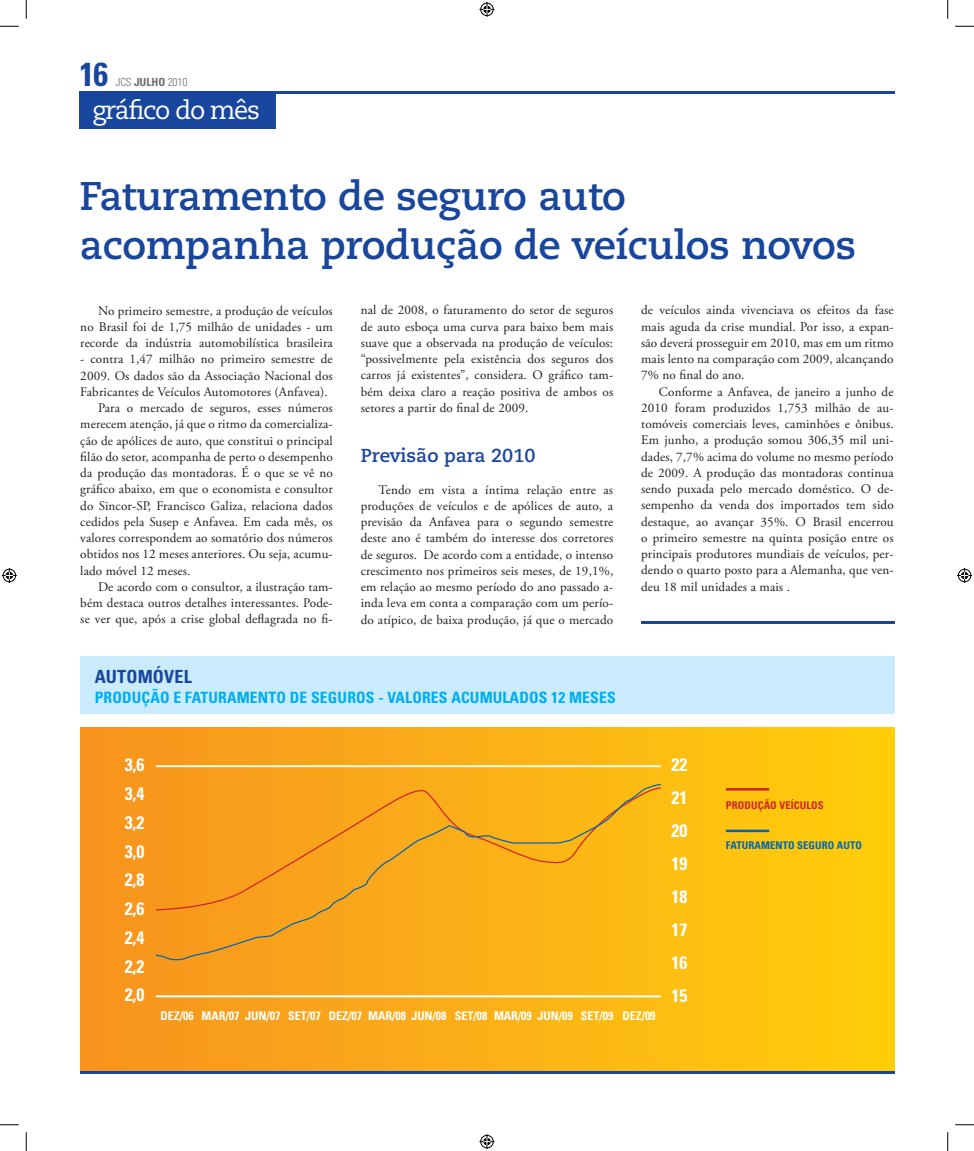
<style>
.page{position:relative;width:974px;height:1151px;background:#fff}
.page>*{position:absolute;margin:0;border:0;box-sizing:border-box;transform-origin:0 0}
.t1{font:700 40px/48.8px "Caecilia";letter-spacing:-.01em;color:#18469d}
.t2{font:700 condensed 33.25px "Univers";color:#18469d}
.t3{font:25.75px "Caecilia";letter-spacing:-.05em;color:#fff}
.t4{font:700 18.75px "Caecilia";color:#18469d}
.t5{font:700 condensed 18.12px "Univers";letter-spacing:.01em;color:#18469d}
.t6{font:700 condensed 18px/28.8px "Univers";color:#fff;text-align:justify}
.t7{font:700 condensed 15.62px "Univers";letter-spacing:.01em;color:#00aeef}
.t8{font:13.12px/16.2px "Adobe Garamond Pro";letter-spacing:.01em;color:#231f20;text-align:justify}
.t9{font:700 condensed 12px "Univers";color:#fff}
.t10{font:300 condensed 11.25px "Univers";color:#6c6d70}
.t11{font:700 condensed 10.62px "Univers";letter-spacing:.01em;color:#0166b3}
.t12{font:700 condensed 10.62px "Univers";letter-spacing:.01em;color:#d1232a}
.s1{font-weight:700}
</style>
<div class="page">
<hr style="left:79px;top:91px;width:815px;height:2px;background:#18469d">
<div style="left:79px;top:91px;width:196px;height:38px;background:#18469d"></div>
<div style="left:80px;top:656px;width:814px;height:58px;background:#caebfb"></div>
<div style="left:80px;top:728px;width:814px;height:343px;background:linear-gradient(to right,#f69321,#ffce0b)"></div>
<hr style="left:641px;top:621px;width:253px;height:2px;background:#18469d">
<hr style="left:80px;top:1071px;width:814px;height:3px;background:#18469d">
<hr style="left:156px;top:765px;width:505px;height:2px;background:#fff">
<hr style="left:156px;top:995px;width:505px;height:2px;background:#fff">
<hr style="left:726px;top:830px;width:43px;height:2px;background:#0166b3">
<hr style="left:726px;top:788px;width:43px;height:3px;background:#d1232a">
<svg style="left:154px;top:783px;width:508px;height:178px;background:#f6a81a"></svg>
<svg style="left:0;top:25px;width:19px;height:2px"></svg>
<svg style="left:955px;top:25px;width:19px;height:2px"></svg>
<svg style="left:0;top:1124px;width:19px;height:1px"></svg>
<svg style="left:955px;top:1124px;width:19px;height:1px"></svg>
<svg style="left:25px;top:0;width:2px;height:19px"></svg>
<svg style="left:25px;top:1132px;width:2px;height:19px"></svg>
<svg style="left:947px;top:0;width:1px;height:19px"></svg>
<svg style="left:947px;top:1132px;width:1px;height:19px"></svg>
<svg style="left:479px;top:2px;width:15px;height:15px"></svg>
<svg style="left:479px;top:1134px;width:15px;height:15px"></svg>
<svg style="left:2px;top:568px;width:15px;height:15px"></svg>
<svg style="left:957px;top:568px;width:15px;height:15px"></svg>
<h2 class="t2" style="left:79px;top:54px;width:30px">16</h2>
<p class="t10" style="left:115px;top:75px;width:74px">JCS <span class="s1">JULHO</span> 2010</p>
<h3 class="t3" style="left:92px;top:95px;width:169px">gráfico do mês</h3>
<h1 class="t1" style="left:79px;top:172px;width:778px">Faturamento de seguro auto acompanha produção de veículos novos</h1>
<p class="t8" style="left:80px;top:303px;width:254px;text-indent:18px">No primeiro semestre, a produção de veículos no Brasil foi de 1,75 milhão de unidades - um recorde da indústria automobilística brasileira</p>
<p class="t8" style="left:80px;top:351px;width:254px">- contra 1,47 milhão no primeiro semestre de</p>
<p class="t8" style="left:80px;top:368px;width:254px">2009. Os dados são da Associação Nacional dos</p>
<p class="t8" style="left:80px;top:384px;width:249px">Fabricantes de Veículos Automotores (Anfavea).</p>
<p class="t8" style="left:98px;top:400px;width:236px">Para o mercado de seguros, esses números</p>
<p class="t8" style="left:80px;top:416px;width:254px">merecem atenção, já que o ritmo da comercializa-</p>
<p class="t8" style="left:80px;top:433px;width:254px">ção de apólices de auto, que constitui o principal</p>
<p class="t8" style="left:80px;top:449px;width:254px">filão do setor, acompanha de perto o desempenho</p>
<p class="t8" style="left:80px;top:465px;width:254px">da produção das montadoras. É o que se vê no</p>
<p class="t8" style="left:80px;top:481px;width:254px">gráfico abaixo, em que o economista e consultor</p>
<p class="t8" style="left:80px;top:498px;width:254px">do Sincor-SP, Francisco Galiza, relaciona dados</p>
<p class="t8" style="left:80px;top:514px;width:254px">cedidos pela Susep e Anfavea. Em cada mês, os</p>
<p class="t8" style="left:80px;top:530px;width:254px">valores correspondem ao somatório dos números</p>
<p class="t8" style="left:80px;top:546px;width:254px">obtidos nos 12 meses anteriores. Ou seja, acumu-</p>
<p class="t8" style="left:80px;top:563px;width:112px">lado móvel 12 meses.</p>
<p class="t8" style="left:98px;top:579px;width:236px">De acordo com o consultor, a ilustração tam-</p>
<p class="t8" style="left:80px;top:595px;width:254px">bém destaca outros detalhes interessantes. Pode-</p>
<p class="t8" style="left:80px;top:611px;width:254px">se ver que, após a crise global deflagrada no fi-</p>
<p class="t8" style="left:361px;top:303px;width:254px">nal de 2008, o faturamento do setor de seguros de auto esboça uma curva para baixo bem mais suave que a observada na produção de veículos: “possivelmente pela existência dos seguros dos carros já existentes”, considera. O gráfico tam&shy;bém deixa claro a reação positiva de ambos os setores a partir do final de 2009.</p>
<h3 class="t4" style="left:361px;top:444px;width:176px">Previsão para 2010</h3>
<p class="t8" style="left:361px;top:482px;width:254px;text-indent:18px">Tendo em vista a íntima relação entre as produções de veículos e de apólices de auto, a previsão da Anfavea para o segundo semestre deste ano é também do interesse dos corretores de seguros. De acordo com a entidade, o intenso crescimento nos primeiros seis meses, de 19,1%, em relação ao mesmo período do ano passado a&shy;inda leva em conta a comparação com um perío&shy;do atípico, de baixa produção, já que o mercado</p>
<h3 class="t5" style="left:95px;top:665px;width:99px">AUTOMÓVEL</h3>
<p class="t7" style="left:95px;top:688px;width:522px">PRODUÇÃO E FATURAMENTO DE SEGUROS - VALORES ACUMULADOS 12 MESES</p>
<p class="t8" style="left:641px;top:303px;width:254px">de veículos ainda vivenciava os efeitos da fase mais aguda da crise mundial. Por isso, a expan&shy;são deverá prosseguir em 2010, mas em um ritmo mais lento na comparação com 2009, alcançando 7% no final do ano.</p>
<p class="t8" style="left:641px;top:384px;width:254px;text-indent:18px">Conforme a Anfavea, de janeiro a junho de 2010 foram produzidos 1,753 milhão de au&shy;tomóveis comerciais leves, caminhões e ônibus.<br>Em junho, a produção somou 306,35 mil uni&shy;dades, 7,7% acima do volume no mesmo período de 2009. A produção das montadoras continua sendo puxada pelo mercado doméstico. O de&shy;sempenho da venda dos importados tem sido destaque, ao avançar 35%. O Brasil encerrou o primeiro semestre na quinta posição entre os principais produtores mundiais de veículos, per&shy;dendo o quarto posto para a Alemanha, que ven&shy;deu 18 mil unidades a mais .</p>
<h3 class="t6" style="left:125px;top:751px;width:21px">3,6<br>3,4<br>3,2<br>3,0<br>2,8<br>2,6<br>2,4<br>2,2<br>2,0</h3>
<h3 class="t6" style="left:671px;top:748px;width:17px;line-height:32.9px">22<br>21<br>20<br>19<br>18<br>17<br>16<br>15</h3>
<p class="t9" style="left:160px;top:1008px;width:497px">DEZ/06 MAR/07 JUN/07 SET/07 DEZ/07 MAR/08 JUN/08 SET/08 MAR/09 JUN/09 SET/09 DEZ/09</p>
<p class="t12" style="left:726px;top:799px;width:99px">PRODUÇÃO VEÍCULOS</p>
<p class="t11" style="left:726px;top:839px;width:138px">FATURAMENTO SEGURO AUTO</p>
</div>
